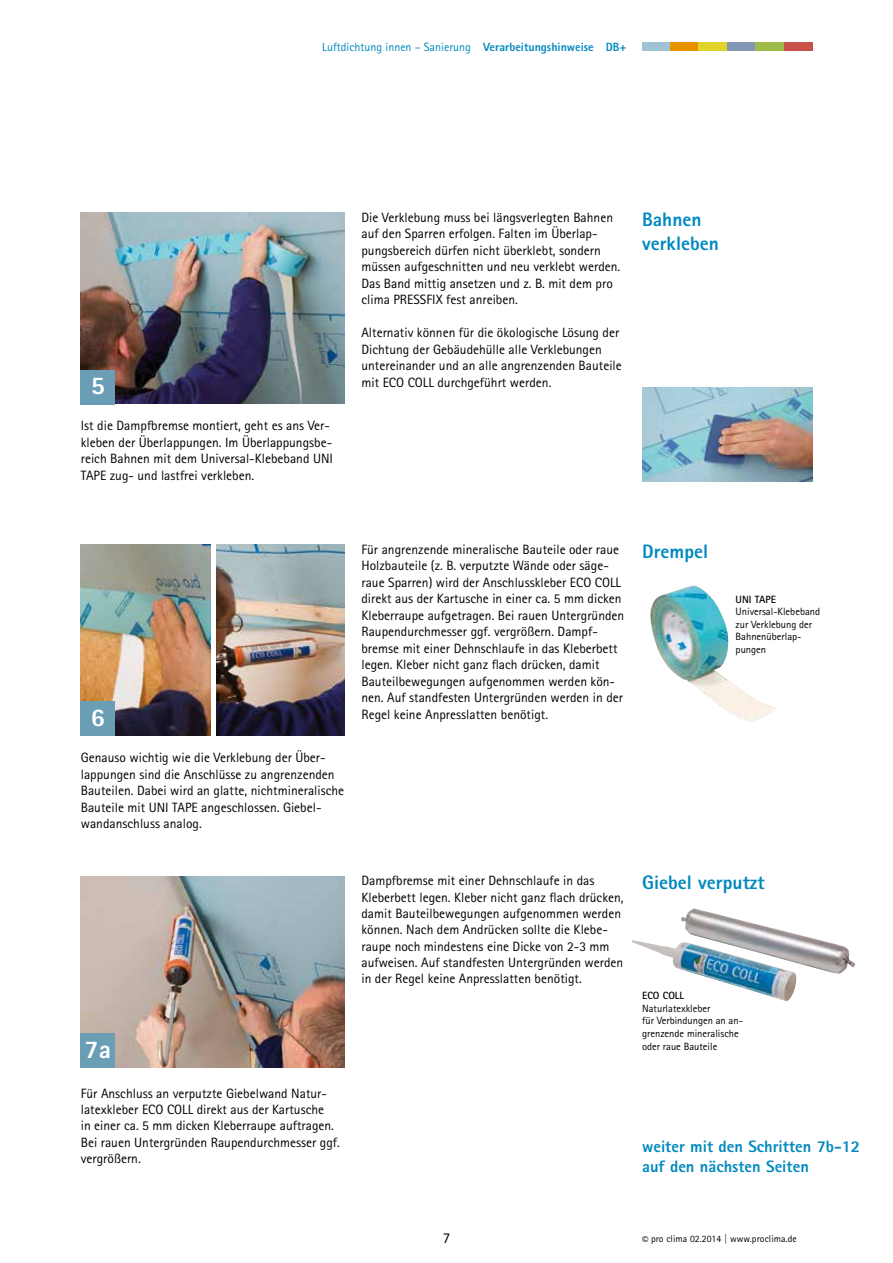
<style>
.page{position:relative;width:893px;height:1263px;background:#fff}
.page>*{position:absolute;margin:0;border:0;box-sizing:border-box;transform-origin:0 0}
.t1{font:800 25.5px "Rotis Sans Serif Pro";color:#fff}
.t2{font:800 19.5px/23.5px "Rotis Sans Serif Pro";color:#0088bf}
.t3{font:800 16.5px/20px "Rotis Sans Serif Pro";color:#0088bf}
.t4{font:15px "Rotis Sans Serif Pro";color:#000}
.t5{font:13.5px/16.5px "Rotis Sans Serif Pro";color:#000}
.t6{font:12px "Rotis Sans Serif Pro";color:#0088bf}
.t7{font:10.5px/12.6px "Rotis Sans Serif Pro";color:#000}
.t8{font:700 10.5px "Rotis Sans Serif Pro";color:#000}
.t9{font:9.75px "Rotis Sans Serif Pro";letter-spacing:.01em;color:#000}
.s1{font-weight:800}
.s2{font-size:12.75px}
</style>
<div class="page">
<div style="left:642px;top:43px;width:28px;height:8px;background:#9fc3d5"></div>
<div style="left:670px;top:43px;width:29px;height:8px;background:#e79300"></div>
<div style="left:699px;top:43px;width:28px;height:8px;background:#e0d42a"></div>
<div style="left:727px;top:43px;width:28px;height:8px;background:#8197b5"></div>
<div style="left:755px;top:43px;width:29px;height:8px;background:#9ebb4a"></div>
<div style="left:784px;top:43px;width:28px;height:8px;background:#c8524a"></div>
<img style="left:642px;top:388px;width:170px;height:93px">
<img style="left:81px;top:544px;width:129px;height:192px">
<img style="left:81px;top:876px;width:263px;height:191px">
<img style="left:81px;top:213px;width:263px;height:191px">
<img style="left:217px;top:544px;width:127px;height:192px">
<img style="left:650px;top:586px;width:125px;height:136px">
<img style="left:631px;top:908px;width:224px;height:93px">
<div style="left:81px;top:370px;width:34px;height:34px;background:#6a9eb5"></div>
<div style="left:81px;top:702px;width:34px;height:34px;background:#6a9eb5"></div>
<div style="left:81px;top:1033px;width:34px;height:34px;background:#6a9eb5"></div>
<p class="t6" style="left:322px;top:40px;width:306px">Luftdichtung innen – Sanierung <span class="s1">Verarbeitungshinweise DB+</span></p>
<h1 class="t1" style="left:91px;top:370px;width:16px">5</h1>
<p class="t5" style="left:81px;top:418px;width:254px">Ist die Dampfbremse montiert, geht es ans Ver&shy;kleben der Überlappungen. Im Überlappungsbe&shy;reich Bahnen mit dem Universal-Klebeband UNI TAPE zug- und lastfrei verkleben.</p>
<p class="t5" style="left:361px;top:209px;width:260px">Die Verklebung muss bei längsverlegten Bahnen auf den Sparren erfolgen. Falten im Überlap&shy;pungsbereich dürfen nicht überklebt, sondern müssen aufgeschnitten und neu verklebt werden.<br>Das Band mittig ansetzen und z. B. mit dem pro clima PRESSFIX fest anreiben.</p>
<p class="t5" style="left:361px;top:325px;width:262px">Alternativ können für die ökologische Lösung der Dichtung der Gebäudehülle alle Verklebungen untereinander und an alle angrenzenden Bauteile mit ECO COLL durchgeführt werden.</p>
<h2 class="t2" style="left:642px;top:208px;width:78px">Bahnen verkleben</h2>
<h1 class="t1" style="left:91px;top:701px;width:16px">6</h1>
<p class="t5" style="left:81px;top:749px;width:265px">Genauso wichtig wie die Verklebung der Über&shy;lappungen sind die Anschlüsse zu angrenzenden Bauteilen. Dabei wird an glatte, nichtmineralische Bauteile mit UNI TAPE angeschlossen. Giebel&shy;wandanschluss analog.</p>
<p class="t5" style="left:361px;top:541px;width:264px">Für angrenzende mineralische Bauteile oder raue Holzbauteile (z. B. verputzte Wände oder säge&shy;raue Sparren) wird der Anschlusskleber ECO COLL direkt aus der Kartusche in einer ca. 5 mm dicken Kleberraupe aufgetragen. Bei rauen Untergründen Raupendurchmesser ggf. vergrößern. Dampf&shy;bremse mit einer Dehnschlaufe in das Kleberbett legen. Kleber nicht ganz flach drücken, damit Bauteilbewegungen aufgenommen werden kön&shy;nen. Auf standfesten Untergründen werden in der Regel keine Anpresslatten benötigt.</p>
<p class="t5" style="left:361px;top:873px;width:264px">Dampfbremse mit einer Dehnschlaufe in das Kleberbett legen. Kleber nicht ganz flach drücken, damit Bauteilbewegungen aufgenommen werden können. Nach dem Andrücken sollte die Klebe&shy;raupe noch mindestens eine Dicke von 2-3 mm aufweisen. Auf standfesten Untergründen werden in der Regel keine Anpresslatten benötigt.</p>
<h1 class="t1" style="left:84px;top:1033px;width:28px">7a</h1>
<p class="t5" style="left:81px;top:1085px;width:261px">Für Anschluss an verputzte Giebelwand Natur&shy;latexkleber ECO COLL direkt aus der Kartusche<br>in einer ca. 5 mm dicken Kleberraupe auftragen.<br>Bei rauen Untergründen Raupendurchmesser ggf. vergrößern.</p>
<h2 class="t2" style="left:642px;top:539px;width:68px">Drempel</h2>
<p class="t8" style="left:736px;top:592px;width:42px">UNI TAPE</p>
<p class="t7" style="left:736px;top:605px;width:86px">Universal-Klebeband zur Verklebung der<br>Bahnenüberlap&shy;pungen</p>
<h2 class="t2" style="left:642px;top:871px;width:124px">Giebel verputzt</h2>
<p class="t8" style="left:642px;top:989px;width:44px">ECO COLL</p>
<p class="t7" style="left:642px;top:1002px;width:102px">Naturlatexkleber<br>für Verbindungen an an&shy;grenzende mineralische oder raue Bauteile</p>
<p class="t3" style="left:642px;top:1136px;width:219px">weiter mit den Schritten 7b-12 auf den nächsten Seiten</p>
<p class="t4" style="left:443px;top:1229px;width:9px">7</p>
<p class="t9" style="left:642px;top:1233px;width:156px"><span class="s2">©</span> pro clima 02.2014 | www.proclima.de</p>
</div>
